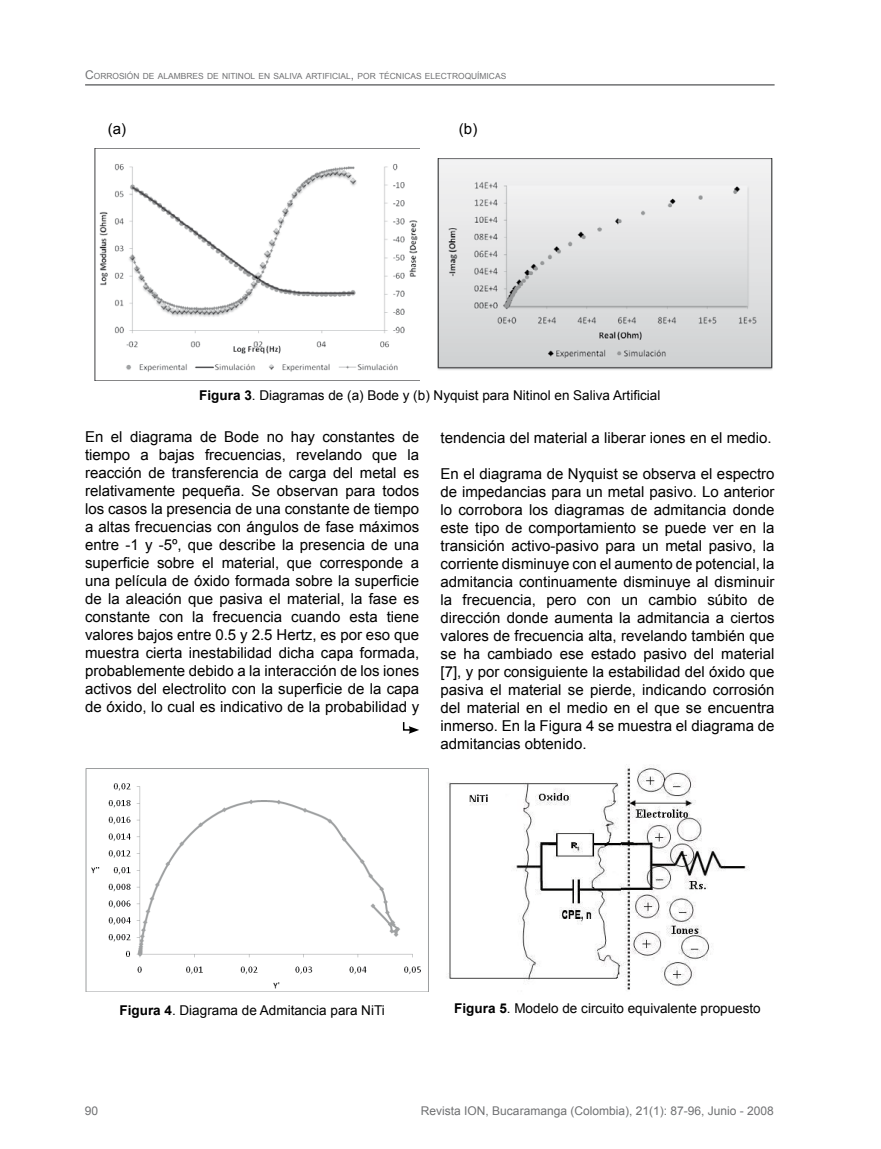
<style>
.page{position:relative;width:881px;height:1149px;background:#fff}
.page>*{position:absolute;margin:0;border:0;box-sizing:border-box;transform-origin:0 0}
.t1{font:15px/18px "Arial";color:#000;text-align:justify}
.t2{font:13.5px "Arial";color:#000}
.t3{font:12px "Arial";color:#707173}
.t4{font:8.4px "Arial";color:#707173}
.s1{font-size:12px}
.s2{font-weight:700}
</style>
<div class="page">
<hr style="left:85px;top:84px;width:689px;height:2px;background:#707173">
<img style="left:94px;top:149px;width:324px;height:231px">
<img style="left:437px;top:158px;width:336px;height:212px">
<img style="left:85px;top:768px;width:343px;height:222px">
<img style="left:448px;top:764px;width:301px;height:226px">
<svg style="left:402px;top:722px;width:17px;height:11px"></svg>
<p class="t4" style="left:85px;top:70px;width:422px"><span class="s1">C</span>ORROSIÓN DE ALAMBRES DE NITINOL EN SALIVA ARTIFICIAL<span class="s1">,</span> POR TÉCNICAS ELECTROQUÍMICAS</p>
<p class="t1" style="left:108px;top:119px;width:20px">(a)</p>
<p class="t1" style="left:459px;top:119px;width:20px">(b)</p>
<p class="t2" style="left:199px;top:386px;width:462px"><span class="s2">Figura 3</span>. Diagramas de (a) Bode y (b) Nyquist para Nitinol en Saliva Artificial</p>
<p class="t1" style="left:440px;top:429px;width:332px">tendencia del material a liberar iones en el medio.</p>
<p class="t1" style="left:440px;top:465px;width:335px">En el diagrama de Nyquist se observa el espectro de impedancias para un metal pasivo. Lo anterior lo corrobora los diagramas de admitancia donde este tipo de comportamiento se puede ver en la transición activo-pasivo para un metal pasivo, la corriente disminuye con el aumento de potencial, la admitancia continuamente disminuye al disminuir la frecuencia, pero con un cambio súbito de dirección donde aumenta la admitancia a ciertos valores de frecuencia alta, revelando también que se ha cambiado ese estado pasivo del material [7], y por consiguiente la estabilidad del óxido que pasiva el material se pierde, indicando corrosión del material en el medio en el que se encuentra inmerso. En la Figura 4 se muestra el diagrama de admitancias obtenido.</p>
<p class="t1" style="left:85px;top:428px;width:335px">En el diagrama de Bode no hay constantes de tiempo a bajas frecuencias, revelando que la reacción de transferencia de carga del metal es relativamente pequeña. Se observan para todos los casos la presencia de una constante de tiempo a altas frecuencias con ángulos de fase máximos entre -1 y -5º, que describe la presencia de una superficie sobre el material, que corresponde a una película de óxido formada sobre la superficie de la aleación que pasiva el material, la fase es constante con la frecuencia cuando esta tiene valores bajos entre 0.5 y 2.5 Hertz, es por eso que muestra cierta inestabilidad dicha capa formada, probablemente debido a la interacción de los iones activos del electrolito con la superficie de la capa de óxido, lo cual es indicativo de la probabilidad y</p>
<p class="t2" style="left:119px;top:1000px;width:267px"><span class="s2">Figura 4</span>. Diagrama de Admitancia para NiTi</p>
<p class="t2" style="left:454px;top:999px;width:308px"><span class="s2">Figura 5</span>. Modelo de circuito equivalente propuesto</p>
<p class="t3" style="left:85px;top:1102px;width:15px">90</p>
<p class="t3" style="left:420px;top:1102px;width:354px">Revista ION, Bucaramanga (Colombia), 21(1): 87-96, Junio - 2008</p>
</div>
